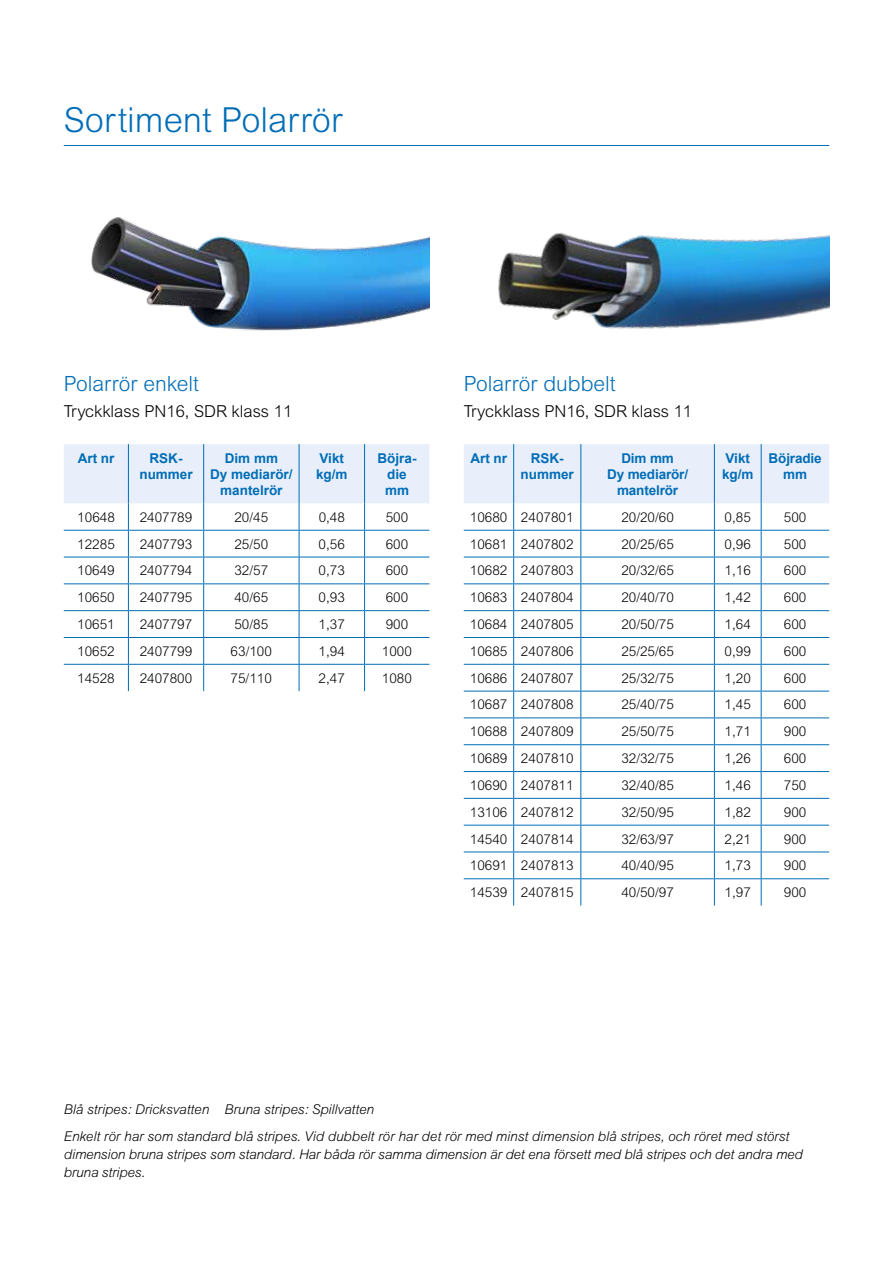
<style>
.page{position:relative;width:893px;height:1263px;background:#fff}
.page>*{position:absolute;margin:0;border:0;box-sizing:border-box;transform-origin:0 0}
.t1{font:300 34.5px "Arial MT Std";color:#006db7}
.t2{font:300 21px "Arial MT Std";color:#006db7}
.t3{font:300 16.5px "Arial MT Std";color:#000}
.t4{font:300 13.5px "Arial MT Std";color:#000}
.t5{font:italic 300 13.5px/27px "Arial MT Std";color:#000}
.t6{font:700 13.5px/16.2px "Arial";color:#006db7;text-align:center}
</style>
<div class="page">
<svg style="left:64px;top:444px;width:365px;height:247px"></svg>
<img style="left:498px;top:232px;width:331px;height:97px">
<img style="left:91px;top:217px;width:338px;height:114px">
<hr style="left:64px;top:145px;width:765px;height:1px;background:#006db7">
<svg style="left:464px;top:444px;width:365px;height:461px"></svg>
<h1 class="t1" style="left:64px;top:106px;width:280px">Sortiment Polarrör</h1>
<h2 class="t2" style="left:64px;top:376px;width:137px">Polarrör enkelt</h2>
<p class="t3" style="left:64px;top:404px;width:230px">Tryckklass PN16, SDR klass 11</p>
<p class="t6" style="left:78px;top:451px;width:38px">Art nr</p>
<p class="t6" style="left:139px;top:451px;width:55px">RSK&shy;nummer</p>
<p class="t6" style="left:210px;top:451px;width:84px">Dim mm<br>Dy mediarör/ mantelrör</p>
<p class="t6" style="left:316px;top:451px;width:33px;text-align:left">Vikt kg/m</p>
<p class="t6" style="left:377px;top:451px;width:41px">Böjra&shy;die mm</p>
<p class="t4" style="left:77px;top:512px;width:39px">10648</p>
<p class="t4" style="left:140px;top:512px;width:54px">2407789</p>
<p class="t4" style="left:234px;top:512px;width:35px">20/45</p>
<p class="t4" style="left:319px;top:512px;width:28px">0,48</p>
<p class="t4" style="left:386px;top:512px;width:24px">500</p>
<p class="t4" style="left:77px;top:538px;width:39px">12285</p>
<p class="t4" style="left:140px;top:538px;width:54px">2407793</p>
<p class="t4" style="left:234px;top:538px;width:35px">25/50</p>
<p class="t4" style="left:319px;top:538px;width:28px">0,56</p>
<p class="t4" style="left:386px;top:538px;width:24px">600</p>
<p class="t4" style="left:77px;top:565px;width:39px">10649</p>
<p class="t4" style="left:140px;top:565px;width:54px">2407794</p>
<p class="t4" style="left:234px;top:565px;width:35px">32/57</p>
<p class="t4" style="left:319px;top:565px;width:28px">0,73</p>
<p class="t4" style="left:386px;top:565px;width:24px">600</p>
<p class="t4" style="left:77px;top:592px;width:39px">10650</p>
<p class="t4" style="left:140px;top:592px;width:54px">2407795</p>
<p class="t4" style="left:234px;top:592px;width:35px">40/65</p>
<p class="t4" style="left:319px;top:592px;width:28px">0,93</p>
<p class="t4" style="left:386px;top:592px;width:24px">600</p>
<p class="t4" style="left:77px;top:619px;width:39px">10651</p>
<p class="t4" style="left:140px;top:619px;width:54px">2407797</p>
<p class="t4" style="left:234px;top:619px;width:35px">50/85</p>
<p class="t4" style="left:319px;top:619px;width:28px">1,37</p>
<p class="t4" style="left:386px;top:619px;width:24px">900</p>
<p class="t4" style="left:77px;top:646px;width:39px">10652</p>
<p class="t4" style="left:140px;top:646px;width:54px">2407799</p>
<p class="t4" style="left:231px;top:646px;width:43px">63/100</p>
<p class="t4" style="left:319px;top:646px;width:28px">1,94</p>
<p class="t4" style="left:382px;top:646px;width:32px">1000</p>
<p class="t4" style="left:77px;top:673px;width:39px">14528</p>
<p class="t4" style="left:140px;top:673px;width:54px">2407800</p>
<p class="t4" style="left:231px;top:673px;width:43px">75/110</p>
<p class="t4" style="left:319px;top:673px;width:28px">2,47</p>
<p class="t4" style="left:382px;top:673px;width:32px">1080</p>
<h2 class="t2" style="left:464px;top:376px;width:154px">Polarrör dubbelt</h2>
<p class="t3" style="left:464px;top:404px;width:230px">Tryckklass PN16, SDR klass 11</p>
<p class="t6" style="left:470px;top:451px;width:38px">Art nr</p>
<p class="t6" style="left:521px;top:451px;width:55px">RSK&shy;nummer</p>
<p class="t6" style="left:607px;top:451px;width:83px">Dim mm<br>Dy mediarör/ mantelrör</p>
<p class="t6" style="left:722px;top:451px;width:33px;text-align:left">Vikt kg/m</p>
<p class="t6" style="left:769px;top:451px;width:55px">Böjradie mm</p>
<p class="t4" style="left:470px;top:512px;width:105px">10680 2407801</p>
<p class="t4" style="left:621px;top:512px;width:54px">20/20/60</p>
<p class="t4" style="left:725px;top:512px;width:28px">0,85</p>
<p class="t4" style="left:784px;top:512px;width:24px">500</p>
<p class="t4" style="left:470px;top:538px;width:105px">10681 2407802</p>
<p class="t4" style="left:621px;top:538px;width:54px">20/25/65</p>
<p class="t4" style="left:725px;top:538px;width:28px">0,96</p>
<p class="t4" style="left:784px;top:538px;width:24px">500</p>
<p class="t4" style="left:470px;top:565px;width:105px">10682 2407803</p>
<p class="t4" style="left:621px;top:565px;width:54px">20/32/65</p>
<p class="t4" style="left:725px;top:565px;width:28px">1,16</p>
<p class="t4" style="left:784px;top:565px;width:24px">600</p>
<p class="t4" style="left:470px;top:592px;width:105px">10683 2407804</p>
<p class="t4" style="left:621px;top:592px;width:54px">20/40/70</p>
<p class="t4" style="left:725px;top:592px;width:28px">1,42</p>
<p class="t4" style="left:784px;top:592px;width:24px">600</p>
<p class="t4" style="left:470px;top:619px;width:105px">10684 2407805</p>
<p class="t4" style="left:621px;top:619px;width:54px">20/50/75</p>
<p class="t4" style="left:725px;top:619px;width:28px">1,64</p>
<p class="t4" style="left:784px;top:619px;width:24px">600</p>
<p class="t4" style="left:470px;top:646px;width:105px">10685 2407806</p>
<p class="t4" style="left:621px;top:646px;width:54px">25/25/65</p>
<p class="t4" style="left:725px;top:646px;width:28px">0,99</p>
<p class="t4" style="left:784px;top:646px;width:24px">600</p>
<p class="t4" style="left:470px;top:673px;width:105px">10686 2407807</p>
<p class="t4" style="left:621px;top:673px;width:54px">25/32/75</p>
<p class="t4" style="left:725px;top:673px;width:28px">1,20</p>
<p class="t4" style="left:784px;top:673px;width:24px">600</p>
<p class="t4" style="left:470px;top:699px;width:105px">10687 2407808</p>
<p class="t4" style="left:621px;top:699px;width:54px">25/40/75</p>
<p class="t4" style="left:725px;top:699px;width:28px">1,45</p>
<p class="t4" style="left:784px;top:699px;width:24px">600</p>
<p class="t4" style="left:470px;top:726px;width:105px">10688 2407809</p>
<p class="t4" style="left:621px;top:726px;width:54px">25/50/75</p>
<p class="t4" style="left:725px;top:726px;width:28px">1,71</p>
<p class="t4" style="left:784px;top:726px;width:24px">900</p>
<p class="t4" style="left:470px;top:753px;width:105px">10689 2407810</p>
<p class="t4" style="left:621px;top:753px;width:54px">32/32/75</p>
<p class="t4" style="left:725px;top:753px;width:28px">1,26</p>
<p class="t4" style="left:784px;top:753px;width:24px">600</p>
<p class="t4" style="left:470px;top:780px;width:105px">10690 2407811</p>
<p class="t4" style="left:621px;top:780px;width:54px">32/40/85</p>
<p class="t4" style="left:725px;top:780px;width:28px">1,46</p>
<p class="t4" style="left:784px;top:780px;width:24px">750</p>
<p class="t4" style="left:470px;top:807px;width:105px">13106 2407812</p>
<p class="t4" style="left:621px;top:807px;width:54px">32/50/95</p>
<p class="t4" style="left:725px;top:807px;width:28px">1,82</p>
<p class="t4" style="left:784px;top:807px;width:24px">900</p>
<p class="t4" style="left:470px;top:833px;width:105px">14540 2407814</p>
<p class="t4" style="left:621px;top:833px;width:54px">32/63/97</p>
<p class="t4" style="left:725px;top:833px;width:28px">2,21</p>
<p class="t4" style="left:784px;top:833px;width:24px">900</p>
<p class="t4" style="left:470px;top:860px;width:105px">10691 2407813</p>
<p class="t4" style="left:621px;top:860px;width:54px">40/40/95</p>
<p class="t4" style="left:725px;top:860px;width:28px">1,73</p>
<p class="t4" style="left:784px;top:860px;width:24px">900</p>
<p class="t4" style="left:470px;top:887px;width:105px">14539 2407815</p>
<p class="t4" style="left:621px;top:887px;width:54px">40/50/97</p>
<p class="t4" style="left:725px;top:887px;width:28px">1,97</p>
<p class="t4" style="left:784px;top:887px;width:24px">900</p>
<p class="t5" style="left:64px;top:1097px;width:727px">Blå stripes: Dricksvatten Bruna stripes: Spillvatten<br>Enkelt rör har som standard blå stripes. Vid dubbelt rör har det rör med minst dimension blå stripes, och röret med störst</p>
<p class="t5" style="left:64px;top:1147px;width:740px;line-height:18px">dimension bruna stripes som standard. Har båda rör samma dimension är det ena försett med blå stripes och det andra med bruna stripes.</p>
</div>
